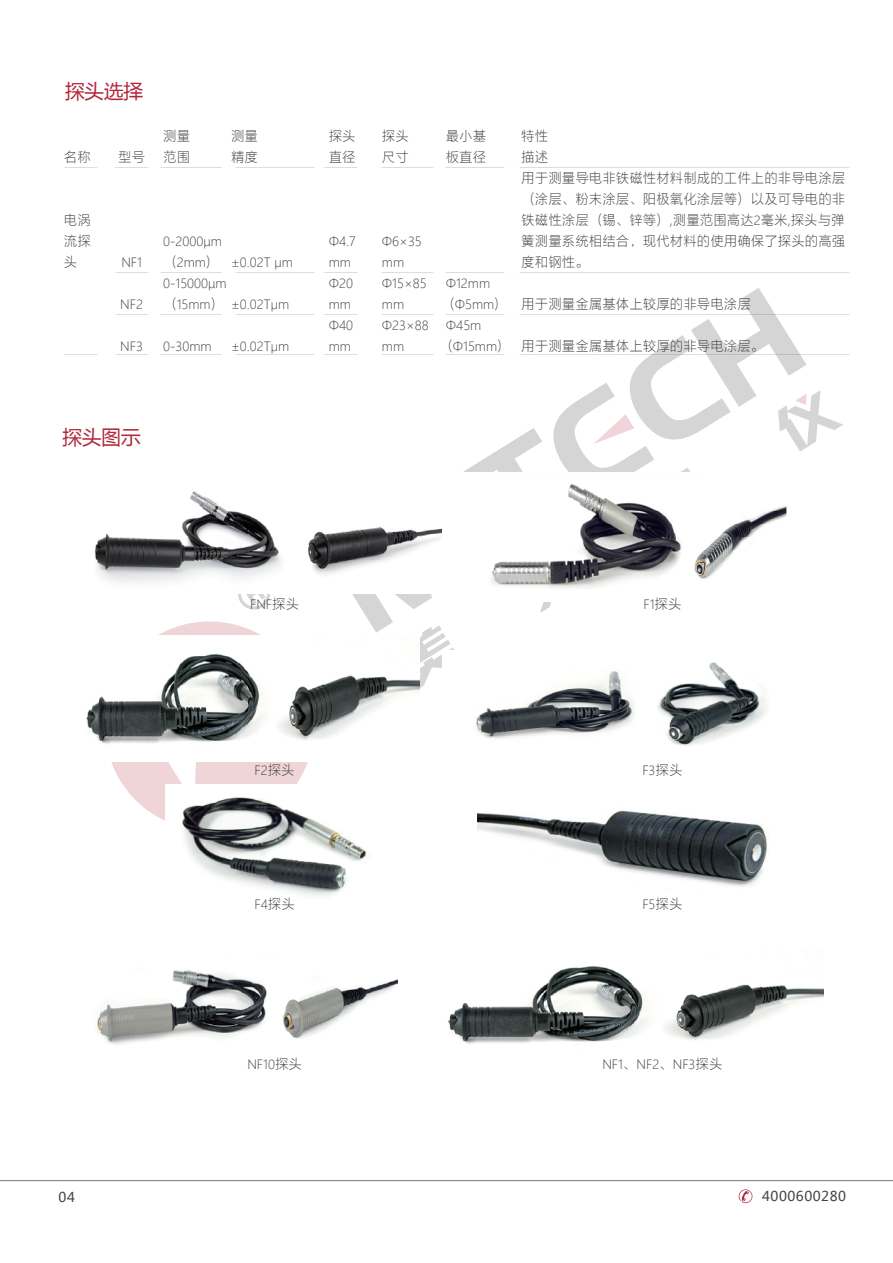
<style>
.page{position:relative;width:893px;height:1263px;background:#fff}
.page>*{position:absolute;margin:0;border:0;box-sizing:border-box;transform-origin:0 0}
.t1{font:19.5px "Microsoft Ya Hei";color:#b1283c}
.t2{font:300 13.5px/21px "Microsoft Ya Hei";color:#424143}
.t3{font:13.5px "Microsoft Ya Hei";letter-spacing:.04em;color:#424344}
</style>
<div class="page">
<svg style="left:419px;top:391px;width:424px;height:300px"></svg>
<svg style="left:328px;top:288px;width:479px;height:345px"></svg>
<svg style="left:238px;top:594px;width:32px;height:16px"></svg>
<svg style="left:111px;top:621px;width:197px;height:200px"></svg>
<svg style="left:739px;top:1189px;width:13px;height:14px"></svg>
<img style="left:94px;top:472px;width:349px;height:122px">
<img style="left:443px;top:472px;width:388px;height:130px">
<img style="left:86px;top:635px;width:333px;height:126px">
<img style="left:443px;top:650px;width:352px;height:96px">
<img style="left:478px;top:810px;width:289px;height:77px">
<img style="left:165px;top:785px;width:202px;height:111px">
<img style="left:96px;top:970px;width:302px;height:75px">
<img style="left:448px;top:966px;width:375px;height:80px">
<h1 class="t1" style="left:65px;top:77px;width:80px">探头选择</h1>
<p class="t2" style="left:64px;top:147px;width:28px">名称</p>
<p class="t2" style="left:118px;top:147px;width:28px">型号</p>
<p class="t2" style="left:163px;top:126px;width:28px">测量范围</p>
<p class="t2" style="left:231px;top:126px;width:28px">测量精度</p>
<p class="t2" style="left:64px;top:210px;width:28px;text-align:justify">电涡流探头</p>
<p class="t2" style="left:121px;top:252px;width:22px">NF1</p>
<p class="t2" style="left:120px;top:294px;width:24px">NF2</p>
<p class="t2" style="left:120px;top:336px;width:24px">NF3</p>
<p class="t2" style="left:163px;top:231px;width:65px">0-2000μm（2mm）<br>0-15000μm（15mm）</p>
<p class="t2" style="left:163px;top:336px;width:50px">0-30mm</p>
<p class="t2" style="left:231px;top:252px;width:63px">±0.02T µm</p>
<p class="t2" style="left:231px;top:294px;width:59px">±0.02Tµm</p>
<p class="t2" style="left:231px;top:336px;width:59px">±0.02Tµm</p>
<h1 class="t1" style="left:63px;top:424px;width:79px">探头图示</h1>
<p class="t2" style="left:329px;top:126px;width:28px">探头直径</p>
<p class="t2" style="left:329px;top:231px;width:29px">Φ4.7 mm<br>Φ20 mm<br>Φ40 mm</p>
<p class="t2" style="left:382px;top:126px;width:28px">探头尺寸</p>
<p class="t2" style="left:446px;top:126px;width:42px">最小基板直径</p>
<p class="t2" style="left:382px;top:231px;width:48px">Φ6×35 mm<br>Φ15×85 mm<br>Φ23×88 mm</p>
<p class="t2" style="left:446px;top:273px;width:46px">Φ12mm</p>
<p class="t2" style="left:441px;top:294px;width:68px">（Φ5mm）</p>
<p class="t2" style="left:446px;top:315px;width:37px">Φ45m</p>
<p class="t2" style="left:439px;top:336px;width:73px">（Φ15mm）</p>
<p class="t2" style="left:521px;top:126px;width:325px">特性<br>描述<br>用于测量导电非铁磁性材料制成的工件上的非导电涂层（涂层、粉末涂层、阳极氧化涂层等）以及可导电的非铁磁性涂层（锡、锌等）,测量范围高达2毫米,探头与弹簧测量系统相结合，现代材料的使用确保了探头的高强度和钢性。</p>
<p class="t2" style="left:521px;top:294px;width:231px">用于测量金属基体上较厚的非导电涂层</p>
<p class="t2" style="left:521px;top:336px;width:244px">用于测量金属基体上较厚的非导电涂层。</p>
<p class="t2" style="left:250px;top:593px;width:51px">FNF探头</p>
<p class="t2" style="left:643px;top:593px;width:40px">F1探头</p>
<p class="t2" style="left:255px;top:760px;width:42px">F2探头</p>
<p class="t2" style="left:642px;top:760px;width:42px">F3探头</p>
<p class="t2" style="left:254px;top:894px;width:42px">F4探头</p>
<p class="t2" style="left:642px;top:894px;width:42px">F5探头</p>
<p class="t2" style="left:247px;top:1054px;width:56px">NF10探头</p>
<p class="t2" style="left:602px;top:1054px;width:122px">NF1、NF2、NF3探头</p>
<p class="t3" style="left:59px;top:1188px;width:18px">04</p>
<p class="t3" style="left:762px;top:1187px;width:85px">4000600280</p>
</div>
